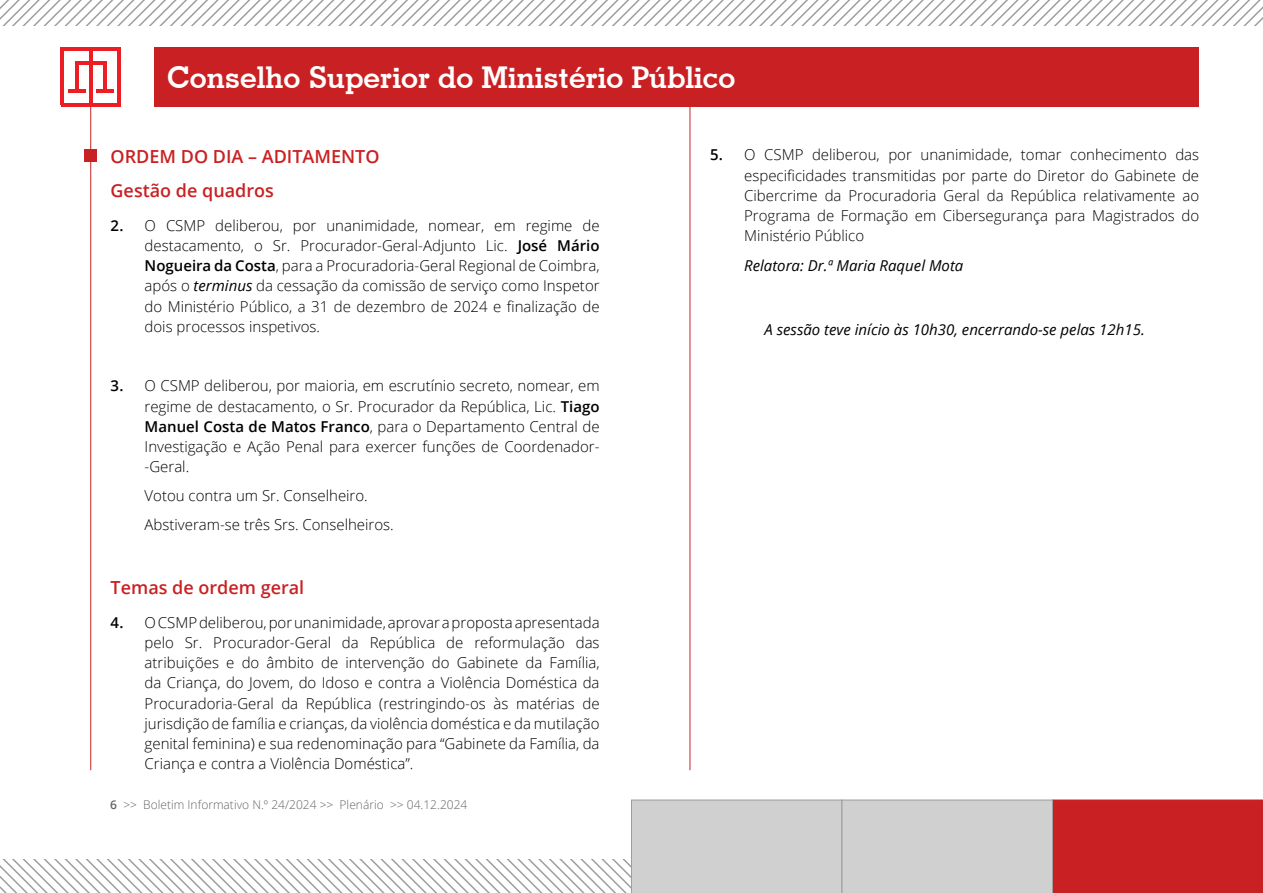
<style>
.page{position:relative;width:1263px;height:893px;background:#fff}
.page>*{position:absolute;margin:0;border:0;box-sizing:border-box;transform-origin:0 0}
.t1{font:700 30px "Geometric Slab 703 BT";color:#fff}
.t2{font:600 18px/34.3px "Open Sans";color:#c92123}
.t3{font:300 15px/20.2px "Open Sans";color:#000;text-align:justify}
.t4{font:italic 15px "Open Sans";color:#000}
.t5{font:300 12px "Open Sans";color:#646464}
.s1{font-weight:600}
.s2{font-weight:400;font-style:italic}
</style>
<div class="page">
<svg style="left:0;top:800px;width:1263px;height:93px"></svg>
<div style="left:154px;top:47px;width:1045px;height:60px;background:#c92123"></div>
<hr style="left:90px;top:104px;width:1px;height:666px;background:#c92123">
<hr style="left:75px;top:61px;width:3px;height:31px;background:#ed1d24">
<hr style="left:61px;top:47px;width:3px;height:58px;background:#ed1d24">
<hr style="left:117px;top:49px;width:3px;height:56px;background:#ed1d24">
<hr style="left:61px;top:103px;width:59px;height:4px;background:#ed1d24">
<hr style="left:61px;top:47px;width:59px;height:4px;background:#ed1d24">
<hr style="left:89px;top:48px;width:3px;height:56px;background:#ed1d24">
<hr style="left:68px;top:89px;width:17px;height:4px;background:#ed1d24">
<hr style="left:103px;top:61px;width:3px;height:31px;background:#ed1d24">
<hr style="left:75px;top:61px;width:31px;height:4px;background:#ed1d24">
<hr style="left:96px;top:89px;width:18px;height:4px;background:#ed1d24">
<hr style="left:690px;top:104px;width:1px;height:666px;background:#c92123">
<svg style="left:0;top:0;width:1263px;height:26px"></svg>
<div style="left:85px;top:149px;width:12px;height:13px;background:#c92123"></div>
<h1 class="t1" style="left:167px;top:60px;width:570px">Conselho Superior do Ministério Público</h1>
<p class="t2" style="left:111px;top:139px;width:271px">ORDEM DO DIA – ADITAMENTO<br>Gestão de quadros</p>
<p class="t3" style="left:145px;top:215px;width:456px;text-indent:-34px"><span class="s1">2.</span> O CSMP deliberou, por unanimidade, nomear, em regime de destacamento, o Sr. Procurador-Geral-Adjunto Lic. <span class="s1">José Mário Nogueira da Costa</span>, para a Procuradoria-Geral Regional de Coimbra, após o <span class="s2">terminus</span> da cessação da comissão de serviço como Inspetor do Ministério Público, a 31 de dezembro de 2024 e finalização de dois processos inspetivos.</p>
<p class="t3" style="left:145px;top:375px;width:456px;text-indent:-34px"><span class="s1">3.</span> O CSMP deliberou, por maioria, em escrutínio secreto, nomear, em regime de destacamento, o Sr. Procurador da República, Lic. <span class="s1">Tiago Manuel Costa de Matos Franco</span>, para o Departamento Central de Investigação e Ação Penal para exercer funções de Coordenador--Geral.</p>
<p class="t3" style="left:145px;top:481px;width:251px;line-height:28.8px">Votou contra um Sr. Conselheiro.<br>Abstiveram-se três Srs. Conselheiros.</p>
<p class="t2" style="left:111px;top:570px;width:195px">Temas de ordem geral</p>
<p class="t3" style="left:145px;top:612px;width:456px;text-indent:-34px"><span class="s1">4.</span> O CSMP deliberou, por unanimidade, aprovar a proposta apresentada pelo Sr. Procurador-Geral da República de reformulação das atribuições e do âmbito de intervenção do Gabinete da Família, da Criança, do Jovem, do Idoso e contra a Violência Doméstica da Procuradoria-Geral da República (restringindo-os às matérias de jurisdição de família e crianças, da violência doméstica e da mutilação genital feminina) e sua redenominação para “Gabinete da Família, da Criança e contra a Violência Doméstica”.</p>
<p class="t5" style="left:110px;top:796px;width:359px"><span class="s1">6</span> &gt;&gt; Boletim Informativo N.º 24/2024 &gt;&gt; Plenário &gt;&gt; 04.12.2024</p>
<p class="t3" style="left:744px;top:144px;width:456px;text-indent:-34px"><span class="s1">5.</span> O CSMP deliberou, por unanimidade, tomar conhecimento das especificidades transmitidas por parte do Diretor do Gabinete de Cibercrime da Procuradoria Geral da República relativamente ao Programa de Formação em Cibersegurança para Magistrados do Ministério Público</p>
<p class="t4" style="left:744px;top:256px;width:221px">Relatora: Dr.ª Maria Raquel Mota</p>
<p class="t4" style="left:765px;top:319px;width:382px">A sessão teve início às 10h30, encerrando-se pelas 12h15.</p>
</div>
